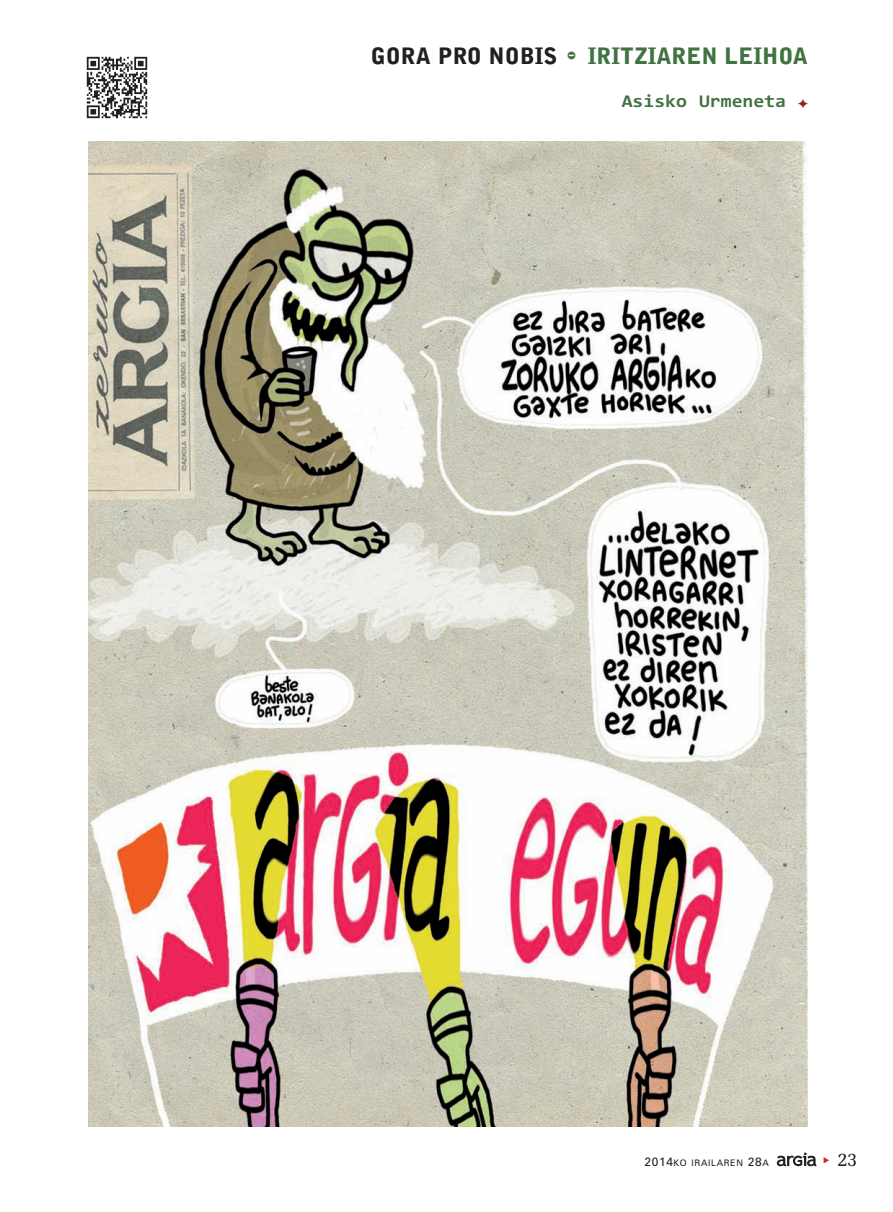
<style>
.page{position:relative;width:893px;height:1212px;background:#fff}
.page>*{position:absolute;margin:0;border:0;box-sizing:border-box;transform-origin:0 0}
.t1{font:900 22.5px "Bell Gothic Std";color:#407242}
.t2{font:19.5px "Memoir";color:#231f20}
.t3{font:700 18px "Consolas";color:#407242;scale:1.1 1}
.t4{font:9px "Zurich BT";letter-spacing:.075em;color:#231f20}
.s1{color:#231f20}
.s2{font-family:"Bodiac";font-weight:400}
.s3{color:#981e21}
.s4{font-size:12px}
</style>
<div class="page">
<svg style="left:777px;top:1152px;width:39px;height:14px"></svg>
<img style="left:89px;top:141px;width:719px;height:986px">
<img style="left:86px;top:56px;width:62px;height:63px">
<p class="t1" style="left:371px;top:48px;width:439px"><span class="s1">GORA PRO NOBIS</span> <span class="s2">-</span> IRITZIAREN LEIHOA</p>
<p class="t3" style="left:622px;top:94px;width:171px">Asisko Urmeneta <span class="s3">✦</span></p>
<p class="t4" style="left:644px;top:1160px;width:126px"><span class="s4">2014</span>KO IRAILAREN <span class="s4">28</span>A</p>
<p class="t2" style="left:837px;top:1147px;width:22px">23</p>
</div>
